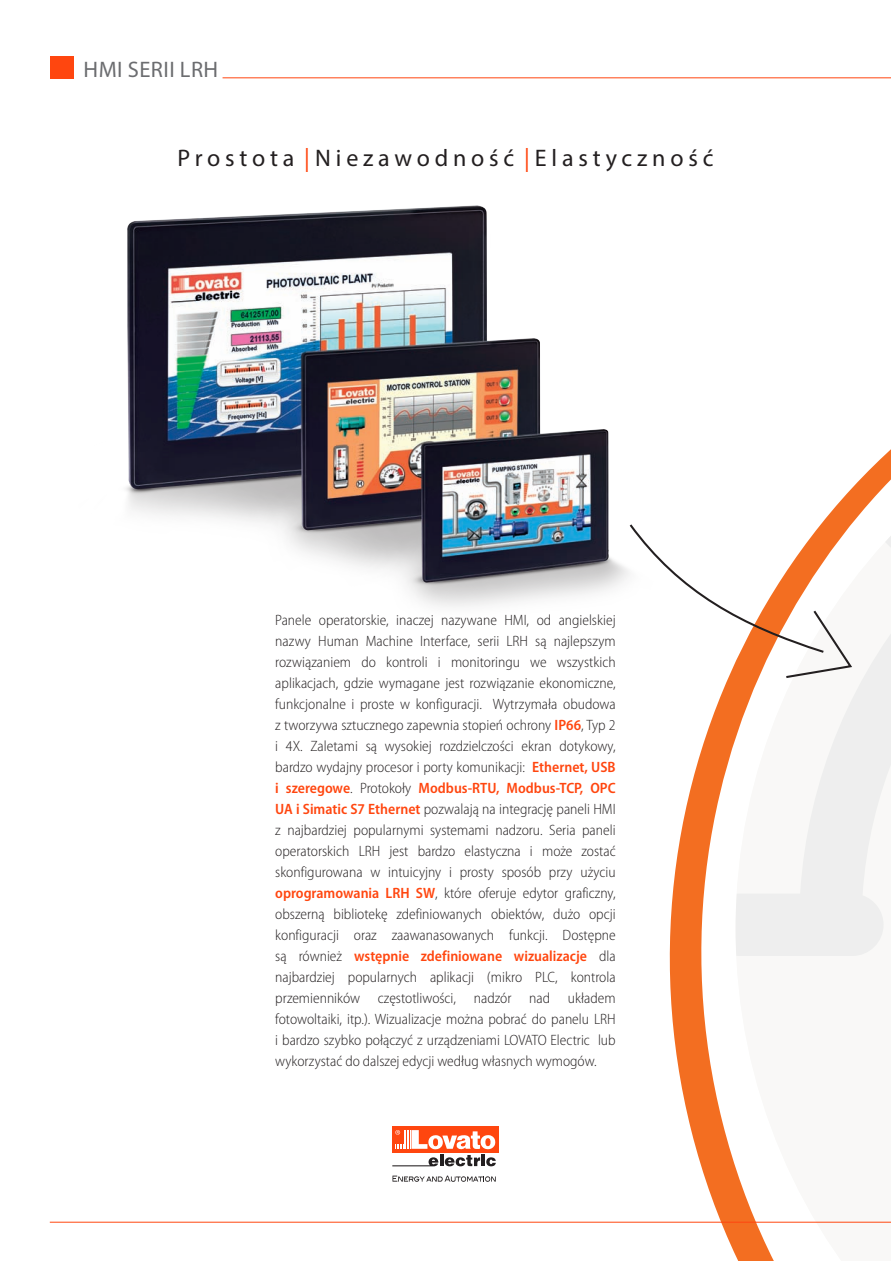
<style>
.page{position:relative;width:891px;height:1261px;background:#fff}
.page>*{position:absolute;margin:0;border:0;box-sizing:border-box;transform-origin:0 0}
.t1{font:24px "Myriad Pro";letter-spacing:.2em;color:#231f20}
.t2{font:22.5px "Myriad Pro";letter-spacing:.02em;color:#6c6d70}
.t3{font:300 semi-condensed 15px/21px "Myriad Pro";color:#231f20;text-align:justify}
.s1{color:#ff460f}
.s2{font-weight:600;color:#ff460f}
</style>
<div class="page">
<svg style="left:520px;top:679px;width:215px;height:575px"></svg>
<svg style="left:735px;top:1166px;width:155px;height:94px"></svg>
<svg style="left:735px;top:450px;width:155px;height:506px"></svg>
<hr style="left:222px;top:77px;width:668px;height:1px;background:#ff460f">
<div style="left:392px;top:1126px;width:107px;height:26px;background:#ff460f"></div>
<svg style="left:392px;top:1130px;width:104px;height:36px"></svg>
<svg style="left:392px;top:1175px;width:103px;height:6px"></svg>
<div style="left:50px;top:56px;width:24px;height:23px;background:#ff460f"></div>
<hr style="left:50px;top:1221px;width:840px;height:1px;background:#ff460f">
<svg style="left:689px;top:522px;width:164px;height:157px"></svg>
<img style="left:126px;top:205px;width:563px;height:402px">
<p class="t2" style="left:84px;top:56px;width:136px">HMI SERII LRH</p>
<p class="t1" style="left:177px;top:143px;width:537px">Prostota <span class="s1">|</span> Niezawodność <span class="s1">|</span> Elastyczność</p>
<p class="t3" style="left:275px;top:609px;width:342px">Panele operatorskie, inaczej nazywane HMI, od angielskiej nazwy Human Machine Interface, serii LRH są najlepszym rozwiązaniem do kontroli i monitoringu we wszystkich aplikacjach, gdzie wymagane jest rozwiązanie ekonomiczne, funkcjonalne i proste w konfiguracji. Wytrzymała obudowa z tworzywa sztucznego zapewnia stopień ochrony <span class="s2">IP66</span>, Typ 2 i 4X. Zaletami są wysokiej rozdzielczości ekran dotykowy, bardzo wydajny procesor i porty komunikacji: <span class="s2">Ethernet, USB i szeregowe</span>. Protokoły <span class="s2">Modbus-RTU, Modbus-TCP, OPC UA i Simatic S7 Ethernet</span> pozwalają na integrację paneli HMI z najbardziej popularnymi systemami nadzoru. Seria paneli operatorskich LRH jest bardzo elastyczna i może zostać skonfigurowana w intuicyjny i prosty sposób przy użyciu <span class="s2">oprogramowania LRH SW</span>, które oferuje edytor graficzny, obszerną bibliotekę zdefiniowanych obiektów, dużo opcji konfiguracji oraz zaawanasowanych funkcji. Dostępne są również <span class="s2">wstępnie zdefiniowane wizualizacje</span> dla najbardziej popularnych aplikacji (mikro PLC, kontrola przemienników częstotliwości, nadzór nad układem fotowoltaiki, itp.). Wizualizacje można pobrać do panelu LRH i bardzo szybko połączyć z urządzeniami LOVATO Electric lub wykorzystać do dalszej edycji według własnych wymogów.</p>
</div>
